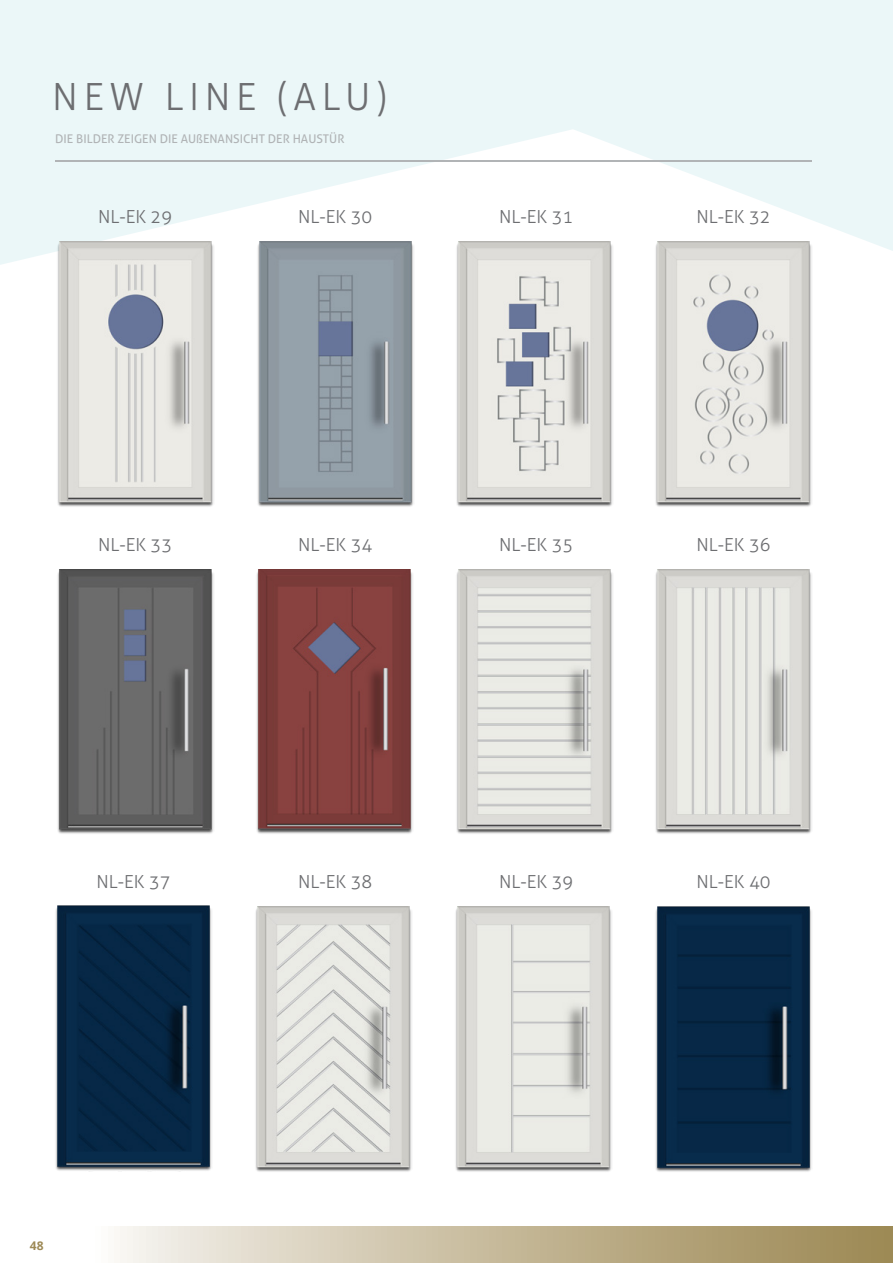
<style>
.page{position:relative;width:893px;height:1263px;background:#fff}
.page>*{position:absolute;margin:0;border:0;box-sizing:border-box;transform-origin:0 0}
.t1{font:300 37.5px "Aller";letter-spacing:.15em;color:#6d6e71}
.t2{font:300 18px "Aller";color:#6d6e71}
.t3{font:12px "Aller";color:#b1b4b6}
.t4{font:700 12px "Open Sans";color:#9d8955}
</style>
<div class="page">
<svg style="left:0;top:0;width:893px;height:265px;fill:#ebf7f8"></svg>
<div style="left:82px;top:1227px;width:811px;height:36px;background:linear-gradient(to right,#f9f7f4,#99844d)"></div>
<img style="left:57px;top:569px;width:157px;height:265px">
<img style="left:256px;top:569px;width:157px;height:265px">
<img style="left:456px;top:569px;width:157px;height:265px">
<img style="left:655px;top:569px;width:157px;height:265px">
<img style="left:55px;top:906px;width:157px;height:266px">
<img style="left:255px;top:906px;width:157px;height:266px">
<img style="left:455px;top:906px;width:157px;height:266px">
<img style="left:655px;top:906px;width:157px;height:266px">
<img style="left:256px;top:242px;width:158px;height:265px">
<img style="left:455px;top:242px;width:158px;height:265px">
<img style="left:655px;top:242px;width:158px;height:265px">
<hr style="left:55px;top:160px;width:757px;height:2px;background:#b1b4b6">
<img style="left:56px;top:242px;width:158px;height:265px">
<h1 class="t1" style="left:52px;top:74px;width:336px">NEW LINE (ALU)</h1>
<p class="t3" style="left:55px;top:131px;width:291px">DIE BILDER ZEIGEN DIE AUßENANSICHT DER HAUSTÜR</p>
<p class="t2" style="left:98px;top:206px;width:76px">NL-EK 29</p>
<p class="t2" style="left:298px;top:206px;width:76px">NL-EK 30</p>
<p class="t2" style="left:499px;top:206px;width:76px">NL-EK 31</p>
<p class="t2" style="left:696px;top:206px;width:76px">NL-EK 32</p>
<p class="t2" style="left:98px;top:534px;width:76px">NL-EK 33</p>
<p class="t2" style="left:298px;top:534px;width:76px">NL-EK 34</p>
<p class="t2" style="left:499px;top:534px;width:76px">NL-EK 35</p>
<p class="t2" style="left:696px;top:534px;width:76px">NL-EK 36</p>
<p class="t2" style="left:97px;top:870px;width:76px">NL-EK 37</p>
<p class="t2" style="left:298px;top:871px;width:76px">NL-EK 38</p>
<p class="t2" style="left:499px;top:871px;width:76px">NL-EK 39</p>
<p class="t2" style="left:696px;top:871px;width:76px">NL-EK 40</p>
<p class="t4" style="left:30px;top:1237px;width:15px">48</p>
</div>
